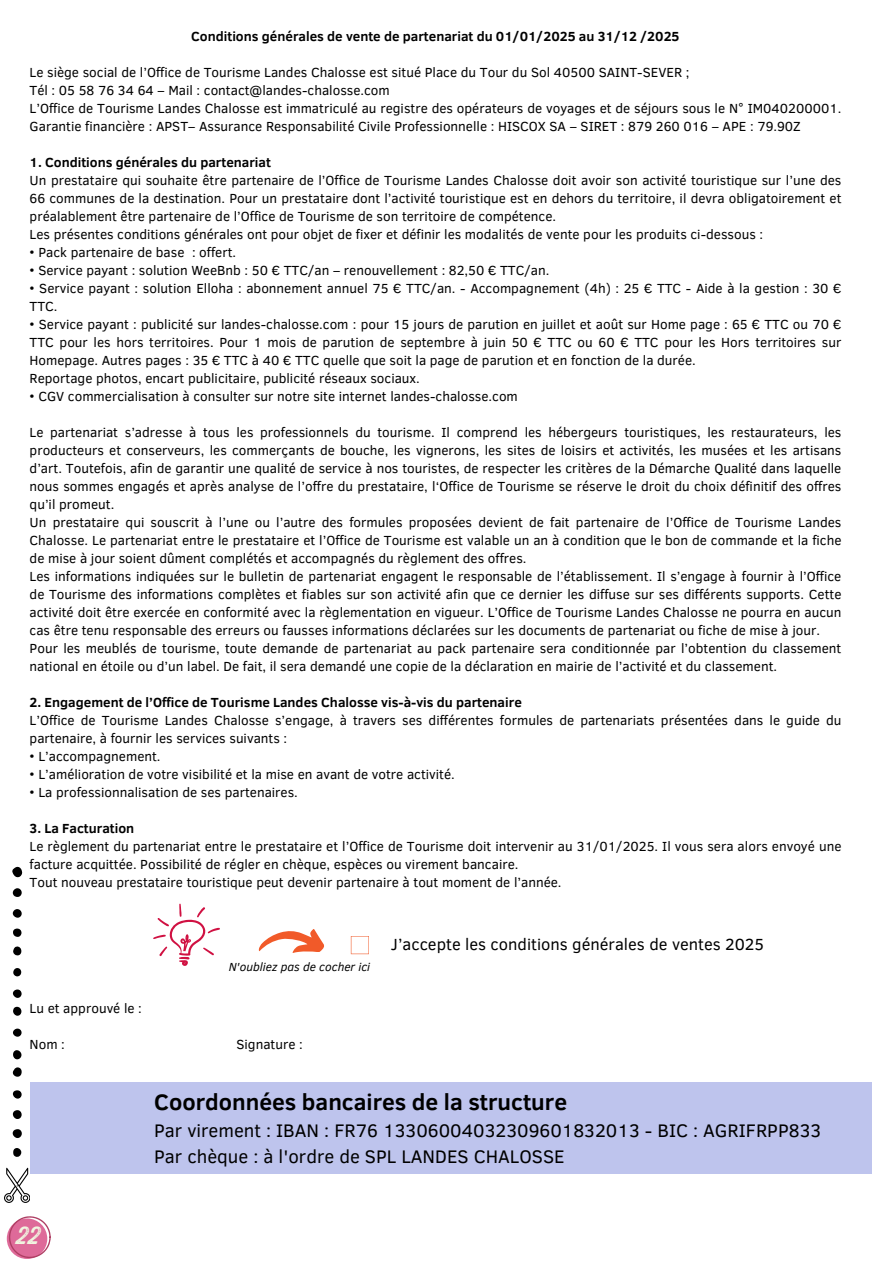
<style>
.page{position:relative;width:894px;height:1264px;background:#fff}
.page>*{position:absolute;margin:0;border:0;box-sizing:border-box;transform-origin:0 0}
.t1{font:24px "Thirsty Rough Reg Two";color:#f1f6e1}
.t2{font:700 22.95px "Clear Sans";color:#000}
.t3{font:18.6px/25.8px "Clear Sans";color:#000}
.t4{font:16.5px "Clear Sans";color:#000}
.t5{font:13.5px/18px "Clear Sans";color:#000}
.t6{font:700 13.5px "Clear Sans";color:#000}
.t7{font:italic 12px "Clear Sans";color:#000}
.s1{font-weight:700}
</style>
<div class="page">
<div style="left:30px;top:1082px;width:841px;height:92px;background:#bec4ed"></div>
<svg style="left:153px;top:903px;width:67px;height:63px"></svg>
<svg style="left:258px;top:929px;width:66px;height:24px"></svg>
<svg style="left:351px;top:936px;width:18px;height:18px"></svg>
<svg style="left:12px;top:866px;width:10px;height:11px"></svg>
<svg style="left:13px;top:1067px;width:9px;height:10px"></svg>
<svg style="left:13px;top:1128px;width:9px;height:9px"></svg>
<div style="left:13px;top:1110px;width:9px;height:8px;background:#000;border-radius:50%"></div>
<div style="left:13px;top:888px;width:9px;height:9px;background:#000;border-radius:50%"></div>
<svg style="left:13px;top:1050px;width:8px;height:9px"></svg>
<div style="left:13px;top:909px;width:9px;height:8px;background:#000;border-radius:50%"></div>
<div style="left:13px;top:1006px;width:8px;height:9px;background:#000;border-radius:50%"></div>
<svg style="left:13px;top:946px;width:8px;height:9px"></svg>
<div style="left:13px;top:1090px;width:9px;height:8px;background:#000;border-radius:50%"></div>
<svg style="left:13px;top:1148px;width:8px;height:9px"></svg>
<div style="left:13px;top:989px;width:9px;height:8px;background:#000;border-radius:50%"></div>
<div style="left:13px;top:928px;width:8px;height:9px;background:#000;border-radius:4px"></div>
<svg style="left:13px;top:1028px;width:9px;height:8px"></svg>
<div style="left:13px;top:968px;width:8px;height:8px;background:#000;border-radius:50%"></div>
<svg style="left:4px;top:1167px;width:26px;height:35px"></svg>
<div style="left:7px;top:1218px;width:40px;height:40px;background:#de6a99;border-radius:50%"></div>
<svg style="left:9px;top:1216px;width:42px;height:42px"></svg>
<h3 class="t6" style="left:191px;top:26px;width:489px">Conditions générales de vente de partenariat du 01/01/2025 au 31/12 /2025</h3>
<h4 class="t5" style="left:30px;top:62px;width:813px">Le siège social de l’Office de Tourisme Landes Chalosse est situé Place du Tour du Sol 40500 SAINT-SEVER ;<br>Tél : 05 58 76 34 64 – Mail : contact@landes-chalosse.com<br>L’Office de Tourisme Landes Chalosse est immatriculé au registre des opérateurs de voyages et de séjours sous le N° IM040200001.<br>Garantie financière : APST– Assurance Responsabilité Civile Professionnelle : HISCOX SA – SIRET : 879 260 016 – APE : 79.90Z</h4>
<h4 class="t5" style="left:30px;top:152px;width:813px"><span class="s1">1. Conditions générales du partenariat<br></span>Un prestataire qui souhaite être partenaire de l’Office de Tourisme Landes Chalosse doit avoir son activité touristique sur l’une des 66 communes de la destination. Pour un prestataire dont l’activité touristique est en dehors du territoire, il devra obligatoirement et préalablement être partenaire de l’Office de Tourisme de son territoire de compétence.<br>Les présentes conditions générales ont pour objet de fixer et définir les modalités de vente pour les produits ci-dessous :</h4>
<h4 class="t5" style="left:30px;top:242px;width:208px">• Pack partenaire de base : offert.</h4>
<h4 class="t5" style="left:30px;top:260px;width:521px">• Service payant : solution WeeBnb : 50 € TTC/an – renouvellement : 82,50 € TTC/an.</h4>
<h4 class="t5" style="left:30px;top:278px;width:813px">• Service payant : solution Elloha : abonnement annuel 75 € TTC/an. - Accompagnement (4h) : 25 € TTC - Aide à la gestion : 30 €<br>TTC.</h4>
<h4 class="t5" style="left:30px;top:314px;width:813px">• Service payant : publicité sur landes-chalosse.com : pour 15 jours de parution en juillet et août sur Home page : 65 € TTC ou 70 € TTC pour les hors territoires. Pour 1 mois de parution de septembre à juin 50 € TTC ou 60 € TTC pour les Hors territoires sur Homepage. Autres pages : 35 € TTC à 40 € TTC quelle que soit la page de parution et en fonction de la durée.<br>Reportage photos, encart publicitaire, publicité réseaux sociaux.</h4>
<h4 class="t5" style="left:30px;top:386px;width:489px">• CGV commercialisation à consulter sur notre site internet landes-chalosse.com</h4>
<h4 class="t5" style="left:30px;top:422px;width:813px">Le partenariat s’adresse à tous les professionnels du tourisme. Il comprend les hébergeurs touristiques, les restaurateurs, les producteurs et conserveurs, les commerçants de bouche, les vignerons, les sites de loisirs et activités, les musées et les artisans d’art. Toutefois, afin de garantir une qualité de service à nos touristes, de respecter les critères de la Démarche Qualité dans laquelle nous sommes engagés et après analyse de l’offre du prestataire, l‘Office de Tourisme se réserve le droit du choix définitif des offres qu’il promeut.<br>Un prestataire qui souscrit à l’une ou l’autre des formules proposées devient de fait partenaire de l’Office de Tourisme Landes Chalosse. Le partenariat entre le prestataire et l’Office de Tourisme est valable un an à condition que le bon de commande et la fiche de mise à jour soient dûment complétés et accompagnés du règlement des offres.<br>Les informations indiquées sur le bulletin de partenariat engagent le responsable de l’établissement. Il s’engage à fournir à l’Office de Tourisme des informations complètes et fiables sur son activité afin que ce dernier les diffuse sur ses différents supports. Cette activité doit être exercée en conformité avec la règlementation en vigueur. L’Office de Tourisme Landes Chalosse ne pourra en aucun cas être tenu responsable des erreurs ou fausses informations déclarées sur les documents de partenariat ou fiche de mise à jour.<br>Pour les meublés de tourisme, toute demande de partenariat au pack partenaire sera conditionnée par l’obtention du classement national en étoile ou d’un label. De fait, il sera demandé une copie de la déclaration en mairie de l’activité et du classement.</h4>
<h4 class="t5" style="left:30px;top:692px;width:813px"><span class="s1">2. Engagement de l’Office de Tourisme Landes Chalosse vis-à-vis du partenaire<br></span>L’Office de Tourisme Landes Chalosse s’engage, à travers ses différentes formules de partenariats présentées dans le guide du partenaire, à fournir les services suivants :</h4>
<h4 class="t5" style="left:30px;top:746px;width:132px">• L’accompagnement.</h4>
<h4 class="t5" style="left:30px;top:764px;width:426px">• L’amélioration de votre visibilité et la mise en avant de votre activité.</h4>
<h4 class="t5" style="left:30px;top:782px;width:270px">• La professionnalisation de ses partenaires.</h4>
<h4 class="t5" style="left:30px;top:818px;width:813px"><span class="s1">3. La Facturation<br></span>Le règlement du partenariat entre le prestataire et l’Office de Tourisme doit intervenir au 31/01/2025. Il vous sera alors envoyé une facture acquittée. Possibilité de régler en chèque, espèces ou virement bancaire.<br>Tout nouveau prestataire touristique peut devenir partenaire à tout moment de l’année.</h4>
<p class="t7" style="left:228px;top:957px;width:143px">N'oubliez pas de cocher ici</p>
<p class="t4" style="left:391px;top:932px;width:374px">J’accepte les conditions générales de ventes 2025</p>
<h4 class="t5" style="left:30px;top:998px;width:114px">Lu et approuvé le :</h4>
<h4 class="t5" style="left:30px;top:1034px;width:37px">Nom :</h4>
<h4 class="t5" style="left:236px;top:1034px;width:68px">Signature :</h4>
<p class="t2" style="left:154px;top:1084px;width:414px">Coordonnées bancaires de la structure</p>
<p class="t3" style="left:154px;top:1116px;width:668px">Par virement : IBAN : FR76 13306004032309601832013 - BIC : AGRIFRPP833<br>Par chèque : à l'ordre de SPL LANDES CHALOSSE</p>
<h2 class="t1" style="left:17px;top:1221px;width:25px">22</h2>
</div>
